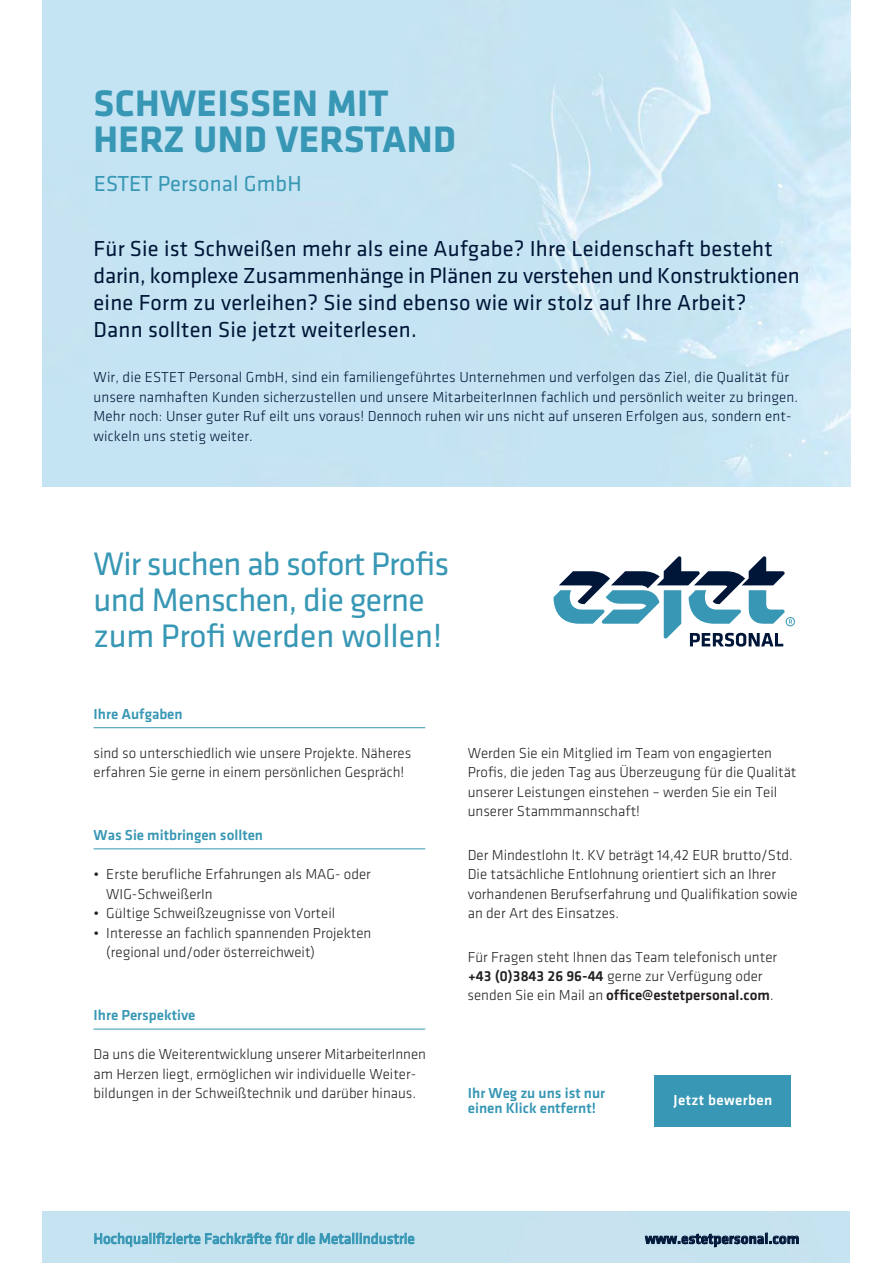
<style>
.page{position:relative;width:893px;height:1263px;background:#fff}
.page>*{position:absolute;margin:0;border:0;box-sizing:border-box;transform-origin:0 0}
.t1{font:700 38.25px/36.8px "Klavika";letter-spacing:.01em;color:#3797b4}
.t2{font:33.75px/36px "Klavika";letter-spacing:-.02em;color:#3797b4}
.t3{font:22.5px/27px "Klavika";letter-spacing:.01em;color:#001638}
.t4{font:22.5px "Klavika";letter-spacing:.005em;color:#3797b4}
.t5{font:300 15px/19.5px "Klavika";color:#231f20}
.t6{font:300 15px/19.5px "Klavika";letter-spacing:.01em;color:#001638}
.t7{font:15px/15px "Klavika Medium TF";color:#3797b4}
.t8{font:15px "Klavika";letter-spacing:.005em;color:#3797b4}
.t9{font:15px "Klavika Medium TF";color:#231f20}
.t10{font:15px "Klavika Medium TF";letter-spacing:.005em;color:#001638}
.t11{font:15px "Klavika Medium TF";letter-spacing:.03em;color:#fff}
.s1{font-family:"Klavika Medium TF";font-weight:400}
.s2{font-family:"Klavika";font-weight:300}
</style>
<div class="page">
<img style="left:43px;top:0;width:807px;height:487px">
<div style="left:43px;top:1212px;width:807px;height:51px;background:#c5e2ef"></div>
<svg style="left:95px;top:1233px;width:319px;height:14px;background:#8ec5d8"></svg>
<svg style="left:645px;top:1233px;width:154px;height:14px;background:#809aae"></svg>
<svg style="left:553px;top:556px;width:242px;height:91px"></svg>
<hr style="left:94px;top:727px;width:331px;height:1px;background:#3797b4">
<hr style="left:94px;top:848px;width:331px;height:1px;background:#3797b4">
<hr style="left:94px;top:1029px;width:331px;height:1px;background:#3797b4">
<div style="left:654px;top:1075px;width:136px;height:51px;background:#3797b4"></div>
<h1 class="t1" style="left:94px;top:85px;width:364px">SCHWEISSEN MIT<br>HERZ UND VERSTAND</h1>
<h3 class="t4" style="left:94px;top:172px;width:209px">ESTET Personal GmbH</h3>
<p class="t3" style="left:94px;top:235px;width:708px">Für Sie ist Schweißen mehr als eine Aufgabe? Ihre Leidenschaft besteht darin, komplexe Zusammenhänge in Plänen zu verstehen und Konstruktionen eine Form zu verleihen? Sie sind ebenso wie wir stolz auf Ihre Arbeit?<br>Dann sollten Sie jetzt weiterlesen.</p>
<p class="t6" style="left:94px;top:367px;width:706px">Wir, die ESTET Personal GmbH, sind ein familiengeführtes Unternehmen und verfolgen das Ziel, die Qualität für unsere namhaften Kunden sicherzustellen und unsere MitarbeiterInnen fachlich und persönlich weiter zu bringen.<br>Mehr noch: Unser guter Ruf eilt uns voraus! Dennoch ruhen wir uns nicht auf unseren Erfolgen aus, sondern ent&shy;wickeln uns stetig weiter.</p>
<h2 class="t2" style="left:94px;top:546px;width:357px">Wir suchen ab sofort Profis und Menschen, die gerne zum Profi werden wollen!</h2>
<p class="t7" style="left:94px;top:706px;width:91px">Ihre Aufgaben</p>
<p class="t5" style="left:94px;top:743px;width:319px">sind so unterschiedlich wie unsere Projekte. Näheres erfahren Sie gerne in einem persönlichen Gespräch!</p>
<p class="t7" style="left:94px;top:828px;width:171px">Was Sie mitbringen sollten</p>
<p class="t5" style="left:106px;top:864px;width:266px;text-indent:-13px">• Erste berufliche Erfahrungen als MAG- oder<br>WIG-SchweißerIn</p>
<p class="t5" style="left:94px;top:903px;width:243px">• Gültige Schweißzeugnisse von Vorteil</p>
<p class="t5" style="left:106px;top:923px;width:267px;text-indent:-13px">• Interesse an fachlich spannenden Projekten (regional und/oder österreichweit)</p>
<p class="t7" style="left:94px;top:1008px;width:103px">Ihre Perspektive</p>
<p class="t5" style="left:94px;top:1044px;width:334px">Da uns die Weiterentwicklung unserer MitarbeiterInnen am Herzen liegt, ermöglichen wir individuelle Weiter&shy;bildungen in der Schweißtechnik und darüber hinaus.</p>
<p class="t5" style="left:468px;top:743px;width:330px">Werden Sie ein Mitglied im Team von engagierten Profis, die jeden Tag aus Überzeugung für die Qualität unserer Leistungen einstehen – werden Sie ein Teil unserer Stammmannschaft!</p>
<p class="t5" style="left:468px;top:845px;width:331px">Der Mindestlohn lt. KV beträgt 14,42 EUR brutto/Std.<br>Die tatsächliche Entlohnung orientiert sich an Ihrer vorhandenen Berufserfahrung und Qualifikation sowie an der Art des Einsatzes.</p>
<p class="t5" style="left:468px;top:947px;width:311px">Für Fragen steht Ihnen das Team telefonisch unter <span class="s1">+43 (0)3843 26 96-44</span> gerne zur Verfügung oder</p>
<p class="t9" style="left:468px;top:987px;width:308px"><span class="s2">senden Sie ein Mail an</span> office@estetpersonal.com<span class="s2">.</span></p>
<p class="t7" style="left:468px;top:1085px;width:139px">Ihr Weg zu uns ist nur einen Klick entfernt!</p>
<p class="t11" style="left:673px;top:1092px;width:100px">Jetzt bewerben</p>
<p class="t8" style="left:94px;top:1231px;width:323px">Hochqualifizierte Fachkräfte für die Metallindustrie</p>
<p class="t10" style="left:645px;top:1230px;width:156px">www.estetpersonal.com</p>
</div>
